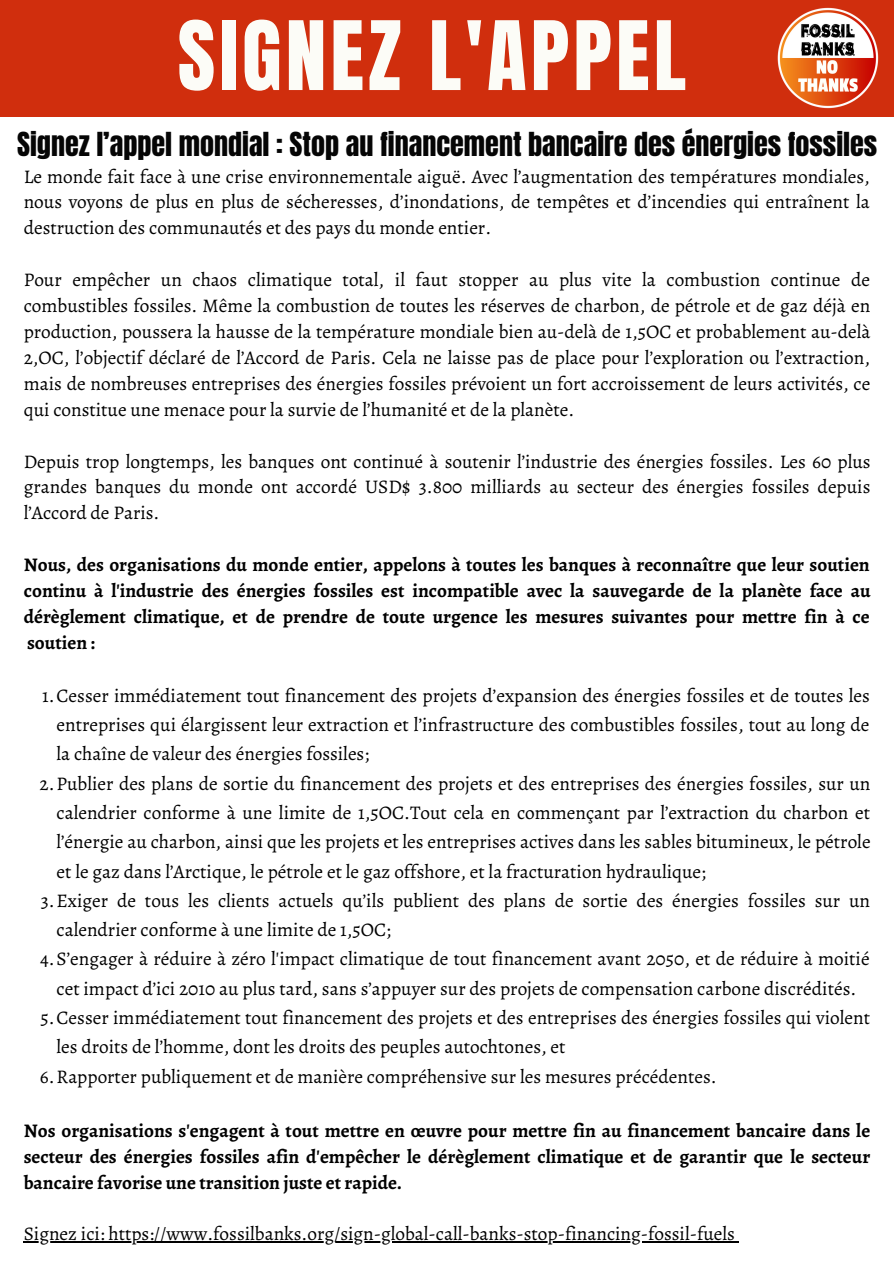
<style>
.page{position:relative;width:894px;height:1264px;background:#fff}
.page>*{position:absolute;margin:0;border:0;box-sizing:border-box;transform-origin:0 0}
.t1{font:81.3px "Anton";letter-spacing:.05em;color:#fcfcf7}
.t2{font:28.2px "Anton";color:#050505}
.t3{font:19.35px/26px "Alegreya";color:#000;text-align:justify}
.t4{font:700 19.35px/26px "Alegreya";color:#000;text-align:justify}
</style>
<div class="page">
<div style="left:0;top:0;width:893px;height:116px;background:#d02e0d"></div>
<hr style="left:24px;top:1241px;width:710px;height:1px;background:#000">
<img style="left:777px;top:7px;width:102px;height:102px">
<p class="t1" style="left:178px;top:-3px;width:509px">SIGNEZ L'APPEL</p>
<p class="t2" style="left:17px;top:124px;width:861px">Signez l’appel mondial : Stop au financement bancaire des énergies fossiles</p>
<p class="t3" style="left:24px;top:163px;width:847px">Le monde fait face à une crise environnementale aiguë. Avec l’augmentation des températures mondiales, nous voyons de plus en plus de sécheresses, d’inondations, de tempêtes et d’incendies qui entraînent la destruction des communautés et des pays du monde entier.</p>
<p class="t3" style="left:24px;top:267px;width:848px">Pour empêcher un chaos climatique total, il faut stopper au plus vite la combustion continue de combustibles fossiles. Même la combustion de toutes les réserves de charbon, de pétrole et de gaz déjà en production, poussera la hausse de la température mondiale bien au-delà de 1,5OC et probablement au-delà 2,OC, l’objectif déclaré de l’Accord de Paris. Cela ne laisse pas de place pour l’exploration ou l’extraction, mais de nombreuses entreprises des énergies fossiles prévoient un fort accroissement de leurs activités, ce qui constitue une menace pour la survie de l’humanité et de la planète.</p>
<p class="t3" style="left:24px;top:448px;width:848px">Depuis trop longtemps, les banques ont continué à soutenir l’industrie des énergies fossiles. Les 60 plus grandes banques du monde ont accordé USD$ 3.800 milliards au secteur des énergies fossiles depuis l’Accord de Paris.</p>
<p class="t4" style="left:24px;top:551px;width:848px">Nous, des organisations du monde entier, appelons à toutes les banques à reconnaître que leur soutien continu à l'industrie des énergies fossiles est incompatible avec la sauvegarde de la planète face au dérèglement climatique, et de prendre de toute urgence les mesures suivantes pour mettre fin à ce soutien :</p>
<p class="t3" style="left:57px;top:680px;width:814px;line-height:29.2px;text-indent:-14px">1.Cesser immédiatement tout financement des projets d’expansion des énergies fossiles et de toutes les entreprises qui élargissent leur extraction et l’infrastructure des combustibles fossiles, tout au long de la chaîne de valeur des énergies fossiles;</p>
<p class="t3" style="left:57px;top:768px;width:815px;line-height:29.2px;text-indent:-17px">2.Publier des plans de sortie du financement des projets et des entreprises des énergies fossiles, sur un calendrier conforme à une limite de 1,5OC.Tout cela en commençant par l’extraction du charbon et l’énergie au charbon, ainsi que les projets et les entreprises actives dans les sables bitumineux, le pétrole et le gaz dans l’Arctique, le pétrole et le gaz offshore, et la fracturation hydraulique;</p>
<p class="t3" style="left:57px;top:885px;width:814px;line-height:29.2px;text-indent:-16px">3.Exiger de tous les clients actuels qu’ils publient des plans de sortie des énergies fossiles sur un calendrier conforme à une limite de 1,5OC;</p>
<p class="t3" style="left:40px;top:944px;width:830px;line-height:29.2px;text-align:center">4.S’engager à réduire à zéro l'impact climatique de tout financement avant 2050, et de réduire à moitié cet impact d’ici 2010 au plus tard, sans s’appuyer sur des projets de compensation carbone discrédités.</p>
<p class="t3" style="left:57px;top:1002px;width:814px;line-height:29.2px;text-indent:-16px">5.Cesser immédiatement tout financement des projets et des entreprises des énergies fossiles qui violent les droits de l’homme, dont les droits des peuples autochtones, et</p>
<p class="t3" style="left:40px;top:1063px;width:678px">6.Rapporter publiquement et de manière compréhensive sur les mesures précédentes.</p>
<p class="t4" style="left:24px;top:1117px;width:847px">Nos organisations s'engagent à tout mettre en œuvre pour mettre fin au financement bancaire dans le secteur des énergies fossiles afin d'empêcher le dérèglement climatique et de garantir que le secteur bancaire favorise une transition juste et rapide.</p>
<p class="t3" style="left:24px;top:1220px;width:712px">Signez ici: https://www.fossilbanks.org/sign-global-call-banks-stop-financing-fossil-fuels</p>
</div>
